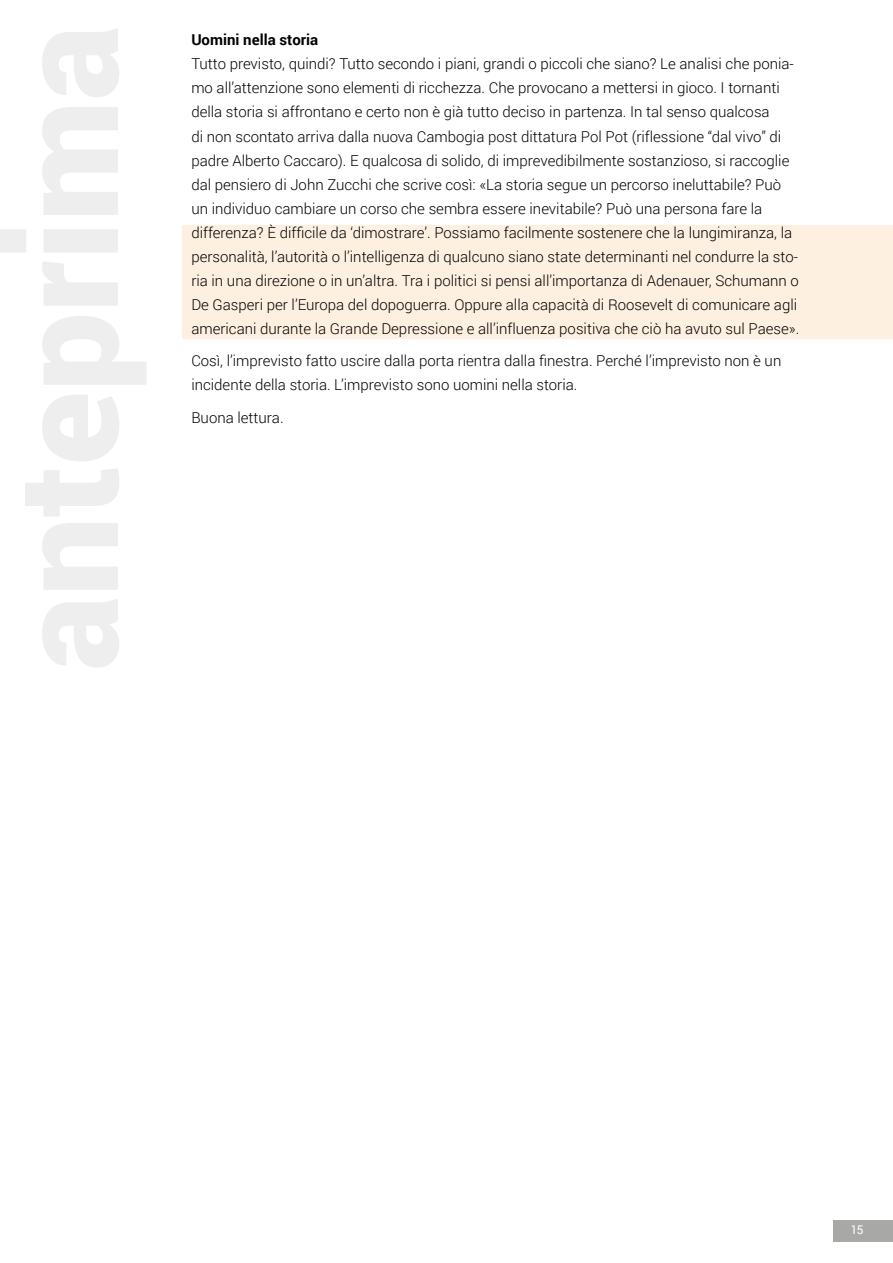
<style>
.page{position:relative;width:893px;height:1263px;background:#fff}
.page>*{position:absolute;margin:0;border:0;box-sizing:border-box;transform-origin:0 0}
.t1{font:300 15px/24px "Roboto";color:#000}
.t2{font:700 15px "Roboto";color:#000}
.t3{font:12px "Roboto";color:#fff}
</style>
<div class="page">
<div style="left:833px;top:1220px;width:60px;height:22px;background:#a8a8a7"></div>
<div style="left:183px;top:225px;width:710px;height:114px;background:#fef0e0"></div>
<svg style="left:0;top:28px;width:146px;height:640px"></svg>
<p class="t2" style="left:191px;top:30px;width:128px">Uomini nella storia</p>
<p class="t1" style="left:191px;top:52px;width:609px">Tutto previsto, quindi? Tutto secondo i piani, grandi o piccoli che siano? Le analisi che ponia&shy;mo all’attenzione sono elementi di ricchezza. Che provocano a mettersi in gioco. I tornanti della storia si affrontano e certo non è già tutto deciso in partenza. In tal senso qualcosa<br>di non scontato arriva dalla nuova Cambogia post dittatura Pol Pot (riflessione “dal vivo” di padre Alberto Caccaro). E qualcosa di solido, di imprevedibilmente sostanzioso, si raccoglie dal pensiero di John Zucchi che scrive così: «La storia segue un percorso ineluttabile? Può un individuo cambiare un corso che sembra essere inevitabile? Può una persona fare la differenza? È difficile da ‘dimostrare’. Possiamo facilmente sostenere che la lungimiranza, la personalità, l’autorità o l’intelligenza di qualcuno siano state determinanti nel condurre la sto&shy;ria in una direzione o in un’altra. Tra i politici si pensi all’importanza di Adenauer, Schumann o De Gasperi per l’Europa del dopoguerra. Oppure alla capacità di Roosevelt di comunicare agli americani durante la Grande Depressione e all’influenza positiva che ciò ha avuto sul Paese».</p>
<p class="t1" style="left:191px;top:348px;width:591px">Così, l’imprevisto fatto uscire dalla porta rientra dalla finestra. Perché l’imprevisto non è un incidente della storia. L’imprevisto sono uomini nella storia.</p>
<p class="t1" style="left:191px;top:405px;width:94px">Buona lettura.</p>
<p class="t3" style="left:851px;top:1221px;width:14px">15</p>
</div>
